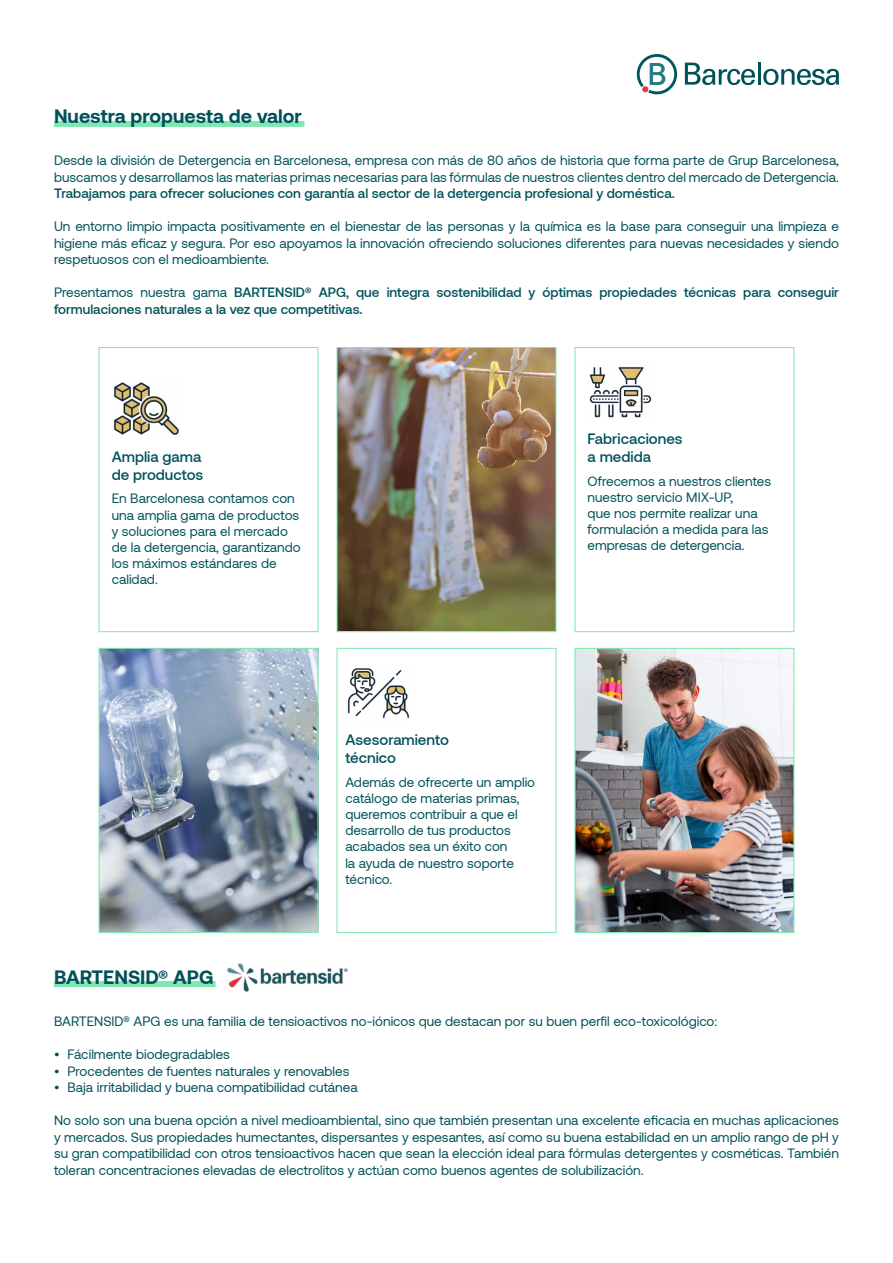
<style>
.page{position:relative;width:893px;height:1263px;background:#fff}
.page>*{position:absolute;margin:0;border:0;box-sizing:border-box;transform-origin:0 0}
.t1{font:700 19.65px "Aeonik";color:#00525a}
.t2{font:500 15px/18px "Aeonik";color:#00525a}
.t3{font:13.5px/16.2px "Aeonik";color:#00525a}
.t4{font:500 13.5px/16.5px "Aeonik";color:#00525a}
.s1{font-weight:400}
</style>
<div class="page">
<svg style="left:685px;top:63px;width:70px;height:22px"></svg>
<hr style="left:758px;top:63px;width:2px;height:22px;background:#005259">
<svg style="left:763px;top:69px;width:76px;height:16px"></svg>
<svg style="left:637px;top:54px;width:40px;height:40px"></svg>
<div style="left:54px;top:121px;width:250px;height:6px;background:#80e7b0"></div>
<img style="left:589px;top:367px;width:63px;height:51px">
<img style="left:114px;top:382px;width:65px;height:53px">
<div style="left:99px;top:347px;width:219px;height:285px;border:1px solid #80e7b0"></div>
<div style="left:574px;top:347px;width:220px;height:285px;border:1px solid #80e7b0"></div>
<img style="left:347px;top:668px;width:63px;height:51px">
<div style="left:336px;top:648px;width:220px;height:285px;border:1px solid #80e7b0"></div>
<img style="left:576px;top:650px;width:216px;height:281px">
<div style="left:574px;top:648px;width:220px;height:285px;border:1px solid #80e7b0"></div>
<img style="left:101px;top:650px;width:215px;height:281px">
<div style="left:99px;top:648px;width:219px;height:285px;border:1px solid #80e7b0"></div>
<img style="left:338px;top:349px;width:216px;height:281px">
<div style="left:336px;top:347px;width:220px;height:285px;border:1px solid #80e7b0"></div>
<div style="left:54px;top:981px;width:162px;height:6px;background:#80e7b0"></div>
<img style="left:227px;top:963px;width:121px;height:28px">
<h1 class="t1" style="left:54px;top:105px;width:249px">Nuestra propuesta de valor</h1>
<p class="t3" style="left:54px;top:152px;width:787px">Desde la división de Detergencia en Barcelonesa, empresa con más de 80 años de historia que forma parte de Grup Barcelonesa, buscamos y desarrollamos las materias primas necesarias para las fórmulas de nuestros clientes dentro del mercado de Detergencia.</p>
<p class="t4" style="left:54px;top:185px;width:622px">Trabajamos para ofrecer soluciones con garantía al sector de la detergencia profesional y doméstica.</p>
<p class="t3" style="left:54px;top:218px;width:786px;text-align:justify">Un entorno limpio impacta positivamente en el bienestar de las personas y la química es la base para conseguir una limpieza e higiene más eficaz y segura. Por eso apoyamos la innovación ofreciendo soluciones diferentes para nuevas necesidades y siendo respetuosos con el medioambiente.</p>
<p class="t4" style="left:54px;top:284px;width:786px"><span class="s1">Presentamos nuestra gama</span> BARTENSID® APG, que integra sostenibilidad y óptimas propiedades técnicas para conseguir formulaciones naturales a la vez que competitivas.</p>
<p class="t2" style="left:112px;top:447px;width:93px">Amplia gama de productos</p>
<p class="t3" style="left:112px;top:491px;width:191px">En Barcelonesa contamos con una amplia gama de productos y soluciones para el mercado de la detergencia, garantizando los máximos estándares de calidad.</p>
<p class="t2" style="left:588px;top:430px;width:97px">Fabricaciones a medida</p>
<p class="t3" style="left:588px;top:473px;width:185px">Ofrecemos a nuestros clientes nuestro servicio MIX-UP,<br>que nos permite realizar una formulación a medida para las empresas de detergencia.</p>
<h1 class="t1" style="left:54px;top:965px;width:161px">BARTENSID® APG</h1>
<p class="t2" style="left:345px;top:730px;width:105px">Asesoramiento técnico</p>
<p class="t3" style="left:345px;top:774px;width:191px">Además de ofrecerte un amplio catálogo de materias primas, queremos contribuir a que el desarrollo de tus productos acabados sea un éxito con<br>la ayuda de nuestro soporte técnico.</p>
<p class="t3" style="left:54px;top:1013px;width:665px">BARTENSID® APG es una familia de tensioactivos no-iónicos que destacan por su buen perfil eco-toxicológico:</p>
<p class="t3" style="left:54px;top:1046px;width:177px">• Fácilmente biodegradables</p>
<p class="t3" style="left:54px;top:1063px;width:297px">• Procedentes de fuentes naturales y renovables</p>
<p class="t3" style="left:54px;top:1079px;width:305px">• Baja irritabilidad y buena compatibilidad cutánea</p>
<p class="t3" style="left:54px;top:1112px;width:786px;text-align:justify">No solo son una buena opción a nivel medioambiental, sino que también presentan una excelente eficacia en muchas aplicaciones y mercados. Sus propiedades humectantes, dispersantes y espesantes, así como su buena estabilidad en un amplio rango de pH y su gran compatibilidad con otros tensioactivos hacen que sean la elección ideal para fórmulas detergentes y cosméticas. También toleran concentraciones elevadas de electrolitos y actúan como buenos agentes de solubilización.</p>
</div>
